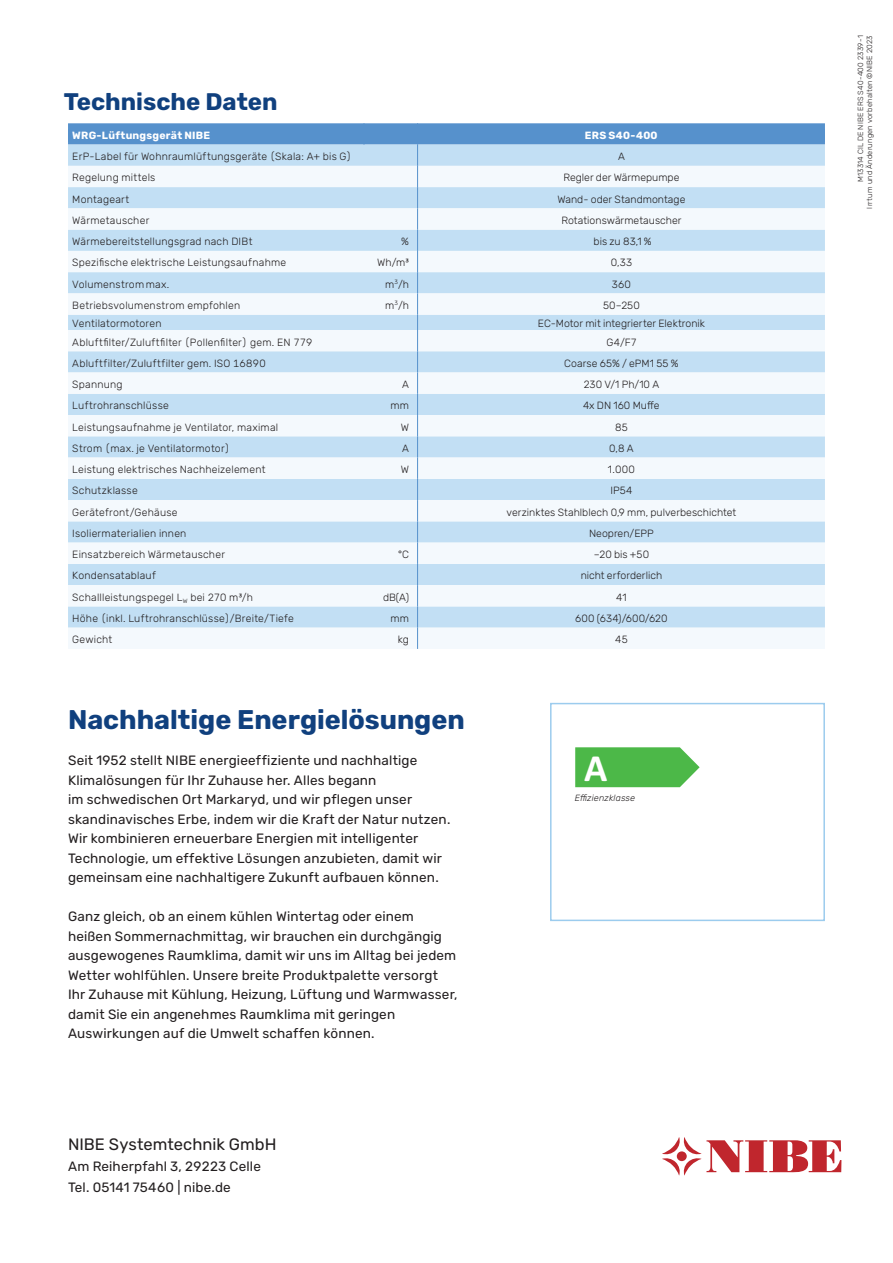
<style>
.page{position:relative;width:893px;height:1263px;background:#fff}
.page>*{position:absolute;margin:0;border:0;box-sizing:border-box;transform-origin:0 0}
.t1{font:700 38.55px "Calibri";color:#fff}
.subheadline-3{font:700 27px "Rubik";color:#10407e}
.Heading_18_pt_Medium{font:700 24px "Rubik";color:#10407e}
.t2{font:16.5px "Rubik";color:#231f20}
.paragraph{font:13.5px "Rubik";letter-spacing:.01em;color:#231f20}
.TAB_Körper_linksbündig{font:300 10.5px "Rubik";letter-spacing:.02em;color:#231f20}
.TAB_Körper{font:300 10.5px "Rubik";color:#231f20}
.TAB_blau_Kopfzeile_oben_links{font:700 10.5px "Rubik";letter-spacing:.025em;color:#fff}
.Not{font:italic 300 9px "Rubik";letter-spacing:.015em;color:#231f20}
.Note{font:300 7.5px "Rubik";letter-spacing:.025em;color:#231f20}
</style>
<div class="page">
<svg style="left:662px;top:1137px;width:179px;height:39px"></svg>
<div style="left:550px;top:703px;width:275px;height:218px;border:2px solid #9cccee"></div>
<svg style="left:575px;top:747px;width:125px;height:40px;background:#5cbe58"></svg>
<svg style="left:68px;top:123px;width:757px;height:526px"></svg>
<div style="left:68px;top:129px;width:296px;height:12px;background:#5691cc"></div>
<div style="left:418px;top:129px;width:407px;height:12px;background:#5691cc"></div>
<p class="Heading_18_pt_Medium" style="left:64px;top:88px;width:215px">Technische Daten</p>
<p class="TAB_blau_Kopfzeile_oben_links" style="left:72px;top:129px;width:139px">WRG-Lüftungsgerät NIBE</p>
<p class="TAB_blau_Kopfzeile_oben_links" style="left:585px;top:129px;width:74px">ERS S40-400</p>
<p class="TAB_Körper_linksbündig" style="left:72px;top:151px;width:281px">ErP-Label für Wohnraumlüftungsgeräte (Skala: A+ bis G)</p>
<p class="TAB_Körper" style="left:618px;top:151px;width:8px">A</p>
<p class="TAB_Körper_linksbündig" style="left:72px;top:172px;width:85px">Regelung mittels</p>
<p class="TAB_Körper" style="left:563px;top:172px;width:118px">Regler der Wärmepumpe</p>
<p class="TAB_Körper_linksbündig" style="left:72px;top:193px;width:58px">Montageart</p>
<p class="TAB_Körper" style="left:557px;top:193px;width:129px">Wand- oder Standmontage</p>
<p class="TAB_Körper_linksbündig" style="left:72px;top:214px;width:79px">Wärmetauscher</p>
<p class="TAB_Körper" style="left:561px;top:214px;width:122px">Rotationswärmetauscher</p>
<p class="TAB_Körper_linksbündig" style="left:72px;top:236px;width:182px">Wärmebereitstellungsgrad nach DIBt</p>
<p class="TAB_Körper" style="left:401px;top:236px;width:9px">%</p>
<p class="TAB_Körper" style="left:594px;top:236px;width:60px">bis zu 83,1 %</p>
<p class="TAB_Körper_linksbündig" style="left:72px;top:257px;width:215px">Spezifische elektrische Leistungsaufnahme</p>
<p class="TAB_Körper" style="left:377px;top:257px;width:33px">Wh/m³</p>
<p class="TAB_Körper" style="left:611px;top:257px;width:23px">0,33</p>
<p class="TAB_Körper_linksbündig" style="left:72px;top:278px;width:99px">Volumenstrom max.</p>
<p class="TAB_Körper" style="left:385px;top:278px;width:25px">m<sup>3</sup>/h</p>
<p class="TAB_Körper" style="left:612px;top:278px;width:20px">360</p>
<p class="TAB_Körper_linksbündig" style="left:72px;top:299px;width:169px">Betriebsvolumenstrom empfohlen</p>
<p class="TAB_Körper" style="left:385px;top:299px;width:25px">m<sup>3</sup>/h</p>
<p class="TAB_Körper" style="left:603px;top:299px;width:38px">50–250</p>
<p class="TAB_Körper_linksbündig" style="left:72px;top:318px;width:91px">Ventilatormotoren</p>
<p class="TAB_Körper" style="left:538px;top:318px;width:169px">EC-Motor mit integrierter Elektronik</p>
<p class="TAB_Körper_linksbündig" style="left:72px;top:336px;width:242px">Abluftfilter/Zuluftfilter (Pollenfilter) gem. EN 779</p>
<p class="TAB_Körper" style="left:607px;top:336px;width:31px">G4/F7</p>
<p class="TAB_Körper_linksbündig" style="left:72px;top:357px;width:195px">Abluftfilter/Zuluftfilter gem. ISO 16890</p>
<p class="TAB_Körper" style="left:564px;top:357px;width:116px">Coarse 65% / ePM1 55 %</p>
<p class="TAB_Körper_linksbündig" style="left:72px;top:379px;width:52px">Spannung</p>
<p class="TAB_Körper" style="left:402px;top:379px;width:8px">A</p>
<p class="TAB_Körper" style="left:584px;top:379px;width:77px">230 V/1 Ph/10 A</p>
<p class="TAB_Körper_linksbündig" style="left:72px;top:400px;width:98px">Luftrohranschlüsse</p>
<p class="TAB_Körper" style="left:391px;top:400px;width:20px">mm</p>
<p class="TAB_Körper" style="left:583px;top:400px;width:78px">4x DN 160 Muffe</p>
<p class="TAB_Körper_linksbündig" style="left:72px;top:421px;width:207px">Leistungsaufnahme je Ventilator, maximal</p>
<p class="TAB_Körper" style="left:401px;top:421px;width:10px">W</p>
<p class="TAB_Körper" style="left:615px;top:421px;width:14px">85</p>
<p class="TAB_Körper_linksbündig" style="left:72px;top:442px;width:159px">Strom (max. je Ventilatormotor)</p>
<p class="TAB_Körper" style="left:402px;top:442px;width:8px">A</p>
<p class="TAB_Körper" style="left:609px;top:442px;width:26px">0,8 A</p>
<p class="TAB_Körper_linksbündig" style="left:72px;top:464px;width:195px">Leistung elektrisches Nachheizelement</p>
<p class="TAB_Körper" style="left:401px;top:464px;width:10px">W</p>
<p class="TAB_Körper" style="left:608px;top:464px;width:29px">1.000</p>
<p class="TAB_Körper_linksbündig" style="left:72px;top:485px;width:67px">Schutzklasse</p>
<p class="TAB_Körper" style="left:611px;top:485px;width:23px">IP54</p>
<p class="TAB_Körper_linksbündig" style="left:72px;top:506px;width:107px">Gerätefront/Gehäuse</p>
<p class="TAB_Körper" style="left:506px;top:506px;width:231px">verzinktes Stahlblech 0,9 mm, pulverbeschichtet</p>
<p class="TAB_Körper_linksbündig" style="left:72px;top:527px;width:116px">Isoliermaterialien innen</p>
<p class="TAB_Körper" style="left:589px;top:527px;width:66px">Neopren/EPP</p>
<p class="TAB_Körper_linksbündig" style="left:72px;top:549px;width:154px">Einsatzbereich Wärmetauscher</p>
<p class="TAB_Körper" style="left:398px;top:549px;width:12px">°C</p>
<p class="TAB_Körper" style="left:594px;top:549px;width:57px">–20 bis +50</p>
<p class="TAB_Körper_linksbündig" style="left:72px;top:570px;width:85px">Kondensatablauf</p>
<p class="TAB_Körper" style="left:581px;top:570px;width:83px">nicht erforderlich</p>
<p class="TAB_Körper_linksbündig" style="left:72px;top:591px;width:182px">Schallleistungspegel L<sub>W</sub> bei 270 m³/h</p>
<p class="TAB_Körper" style="left:383px;top:591px;width:28px">dB(A)</p>
<p class="TAB_Körper" style="left:616px;top:591px;width:12px">41</p>
<p class="TAB_Körper_linksbündig" style="left:72px;top:612px;width:223px">Höhe (inkl. Luftrohranschlüsse)/Breite/Tiefe</p>
<p class="TAB_Körper" style="left:391px;top:612px;width:20px">mm</p>
<p class="TAB_Körper" style="left:575px;top:612px;width:94px">600 (634)/600/620</p>
<p class="TAB_Körper_linksbündig" style="left:72px;top:634px;width:42px">Gewicht</p>
<p class="TAB_Körper" style="left:398px;top:634px;width:13px">kg</p>
<p class="TAB_Körper" style="left:615px;top:634px;width:14px">45</p>
<p class="subheadline-3" style="left:68px;top:704px;width:398px">Nachhaltige Energielösungen</p>
<p class="paragraph" style="left:68px;top:753px;width:351px">Seit 1952 stellt NIBE energieeffiziente und nachhaltige</p>
<p class="paragraph" style="left:68px;top:772px;width:310px">Klimalösungen für Ihr Zuhause her. Alles begann</p>
<p class="paragraph" style="left:68px;top:792px;width:346px">im schwedischen Ort Markaryd, und wir pflegen unser</p>
<p class="paragraph" style="left:68px;top:811px;width:384px">skandinavisches Erbe, indem wir die Kraft der Natur nutzen.</p>
<p class="paragraph" style="left:68px;top:831px;width:352px">Wir kombinieren erneuerbare Energien mit intelligenter</p>
<p class="paragraph" style="left:68px;top:850px;width:375px">Technologie, um effektive Lösungen anzubieten, damit wir</p>
<p class="paragraph" style="left:68px;top:870px;width:372px">gemeinsam eine nachhaltigere Zukunft aufbauen können.</p>
<p class="paragraph" style="left:68px;top:909px;width:347px">Ganz gleich, ob an einem kühlen Wintertag oder einem</p>
<p class="paragraph" style="left:68px;top:928px;width:375px">heißen Sommernachmittag, wir brauchen ein durchgängig</p>
<p class="paragraph" style="left:68px;top:948px;width:390px">ausgewogenes Raumklima, damit wir uns im Alltag bei jedem</p>
<p class="paragraph" style="left:68px;top:967px;width:371px">Wetter wohlfühlen. Unsere breite Produktpalette versorgt</p>
<p class="paragraph" style="left:68px;top:987px;width:391px">Ihr Zuhause mit Kühlung, Heizung, Lüftung und Warmwasser,</p>
<p class="paragraph" style="left:68px;top:1006px;width:329px">damit Sie ein angenehmes Raumklima mit geringen</p>
<p class="paragraph" style="left:68px;top:1026px;width:308px">Auswirkungen auf die Umwelt schaffen können.</p>
<p class="t2" style="left:68px;top:1134px;width:210px">NIBE Systemtechnik GmbH</p>
<p class="paragraph" style="left:68px;top:1158px;width:194px">Am Reiherpfahl 3, 29223 Celle</p>
<p class="paragraph" style="left:68px;top:1179px;width:164px">Tel. 05141 75460 | nibe.de</p>
<p class="t1" style="left:584px;top:743px;width:25px">A</p>
<p class="Not" style="left:575px;top:793px;width:62px">Effizienzklasse</p>
<p class="Note" style="left:856px;top:182px;width:149px;rotate:-90deg">M13314 CIL DE NIBE ERS S40-400 2339-1</p>
<p class="Note" style="left:865px;top:209px;width:175px;rotate:-90deg">Irrtum und Änderungen vorbehalten ©NIBE 2023</p>
</div>
